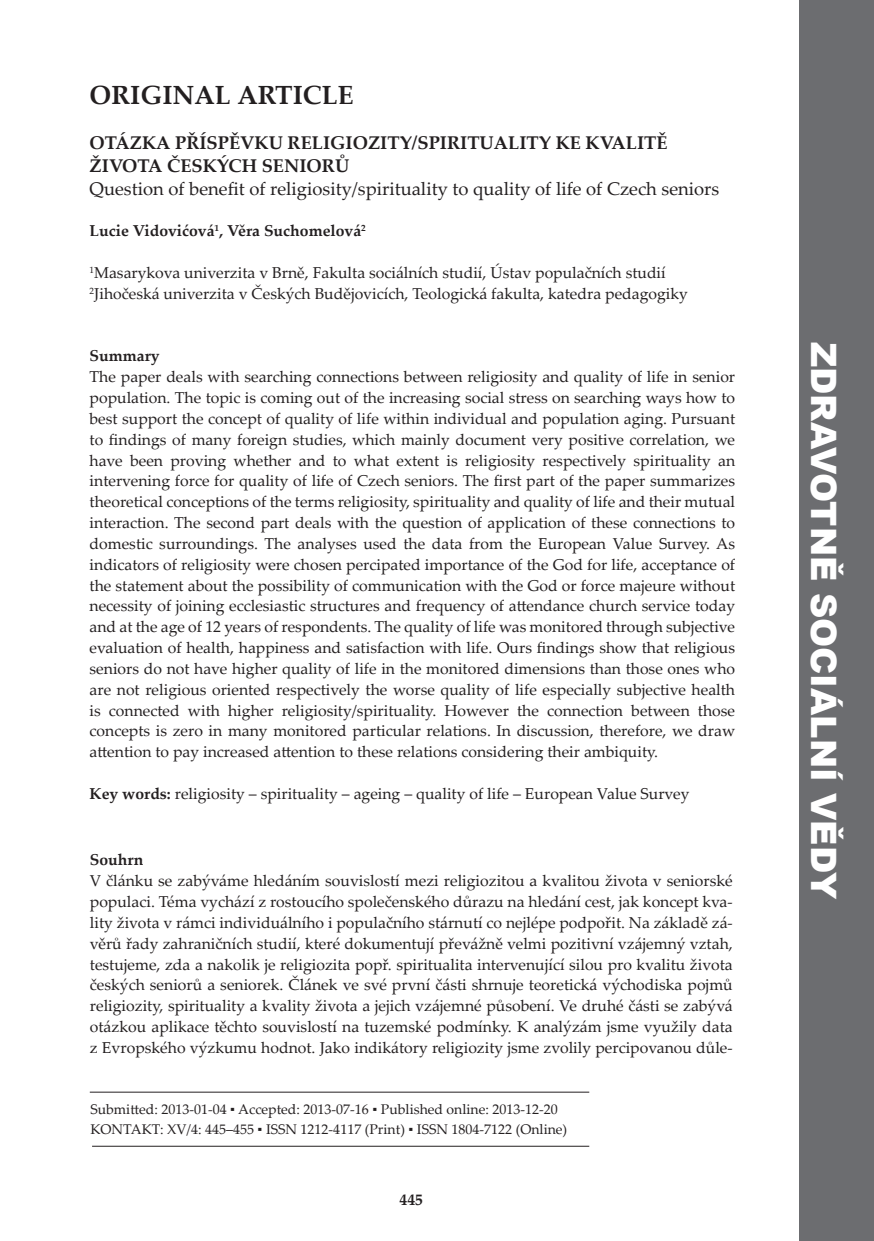
<style>
.page{position:relative;width:874px;height:1241px;background:#fff}
.page>*{position:absolute;margin:0;border:0;box-sizing:border-box;transform-origin:0 0}
.t1{font:900 35px "Arial";color:#fff}
.t2{font:700 26.25px "Palatino Linotype";color:#231f20}
.t3{font:18.38px "Palatino Linotype";color:#231f20}
.t4{font:700 18.38px "Palatino Linotype";color:#231f20}
.t5{font:15.75px/20.8px "Palatino Linotype";color:#231f20;text-align:justify}
.t6{font:700 15.75px "Palatino Linotype";color:#231f20}
.t7{font:14px/20.8px "Palatino Linotype";color:#231f20}
.s1{font-weight:700}
</style>
<div class="page">
<div style="left:799px;top:0;width:74px;height:1240px;background:#6c6d70"></div>
<hr style="left:92px;top:1145px;width:497px;height:1px;background:#231f20">
<hr style="left:90px;top:1091px;width:499px;height:1px;background:#231f20">
<h2 class="t2" style="left:89px;top:76px;width:265px">ORIGINAL ARTICLE</h2>
<p class="t4" style="left:89px;top:130px;width:211px">Otázka příspěvku religio</p>
<p class="t4" style="left:368px;top:130px;width:83px">zity/spirit</p>
<p class="t4" style="left:479px;top:130px;width:27px">ualit</p>
<p class="t4" style="left:538px;top:130px;width:85px">y ke kvalit</p>
<p class="t4" style="left:656px;top:130px;width:13px">ě</p>
<p class="t4" style="left:89px;top:152px;width:47px">života</p>
<p class="t4" style="left:167px;top:152px;width:119px">českých senior</p>
<p class="t4" style="left:335px;top:152px;width:16px">ů</p>
<p class="t3" style="left:89px;top:175px;width:631px">Question of benefit of religiosity/spirituality to quality of life of Czech seniors</p>
<p class="t6" style="left:89px;top:220px;width:277px">Lucie Vidovićová<sup>1</sup>, Věra Suchomelová<sup>2</sup></p>
<p class="t5" style="left:89px;top:261px;width:599px"><sup>1</sup>Masarykova univerzita v Brně, Fakulta sociálních studií, Ústav populačních studií<br><sup>2</sup>Jihočeská univerzita v Českých Budějovicích, Teologická fakulta, katedra pedagogiky</p>
<p class="t6" style="left:90px;top:345px;width:72px">Summary</p>
<p class="t5" style="left:90px;top:366px;width:646px">The paper deals with searching connections between religiosity and quality of life in senior population. The topic is coming out of the increasing social stress on searching ways how to best support the concept of quality of life within individual and population aging. Pursuant to findings of many foreign studies, which mainly document very positive correlation, we have been proving whether and to what extent is religiosity respectively spirituality an intervening force for quality of life of Czech seniors. The first part of the paper summarizes theoretical conceptions of the terms religiosity, spirituality and quality of life and their mutual interaction. The second part deals with the question of application of these connections to domestic surroundings. The analyses used the data from the European Value Survey. As indicators of religiosity were chosen percipated importance of the God for life, acceptance of the statement about the possibility of communication with the God or force majeure without necessity of joining ecclesiastic structures and frequency of attendance church service today and at the age of 12 years of respondents. The quality of life was monitored through subjective evaluation of health, happiness and satisfaction with life. Ours findings show that religious seniors do not have higher quality of life in the monitored dimensions than those ones who are not religious oriented respectively the worse quality of life especially subjective health is connected with higher religiosity/spirituality. However the connection between those concepts is zero in many monitored particular relations. In discussion, therefore, we draw attention to pay increased attention to these relations considering their ambiquity.</p>
<p class="t5" style="left:90px;top:782px;width:601px"><span class="s1">Key words:</span> religiosity – spirituality – ageing – quality of life – European Value Survey</p>
<p class="t6" style="left:90px;top:848px;width:55px">Souhrn</p>
<p class="t5" style="left:90px;top:869px;width:644px">V článku se zabýváme hledáním souvislostí mezi religiozitou a kvalitou života v seniorské populaci. Téma vychází z rostoucího společenského důrazu na hledání cest, jak koncept kva&shy;lity života v rámci individuálního i populačního stárnutí co nejlépe podpořit. Na základě zá&shy;věrů řady zahraničních studií, které dokumentují převážně velmi pozitivní vzájemný vztah, testujeme, zda a nakolik je religiozita popř. spiritualita intervenující silou pro kvalitu života českých seniorů a seniorek. Článek ve své první části shrnuje teoretická východiska pojmů religiozity, spirituality a kvality života a jejich vzájemné působení. Ve druhé části se zabývá otázkou aplikace těchto souvislostí na tuzemské podmínky. K analýzám jsme využily data z Evropského výzkumu hodnot. Jako indikátory religiozity jsme zvolily percipovanou důle-</p>
<p class="t7" style="left:90px;top:1097px;width:478px">Submitted: 2013-01-04 ▪ Accepted: 2013-07-16 ▪ Published online: 2013-12-20<br>KONTAKT: XV/4: 445–455 ▪ ISSN 1212-4117 (Print) ▪ ISSN 1804-7122 (Online)</p>
<p class="t6" style="left:399px;top:1188px;width:25px">445</p>
<h1 class="t1" style="left:848px;top:342px;width:558px;rotate:90deg">ZDRAVOTNĚ SOCIÁLNÍ VĚDY</h1>
</div>
